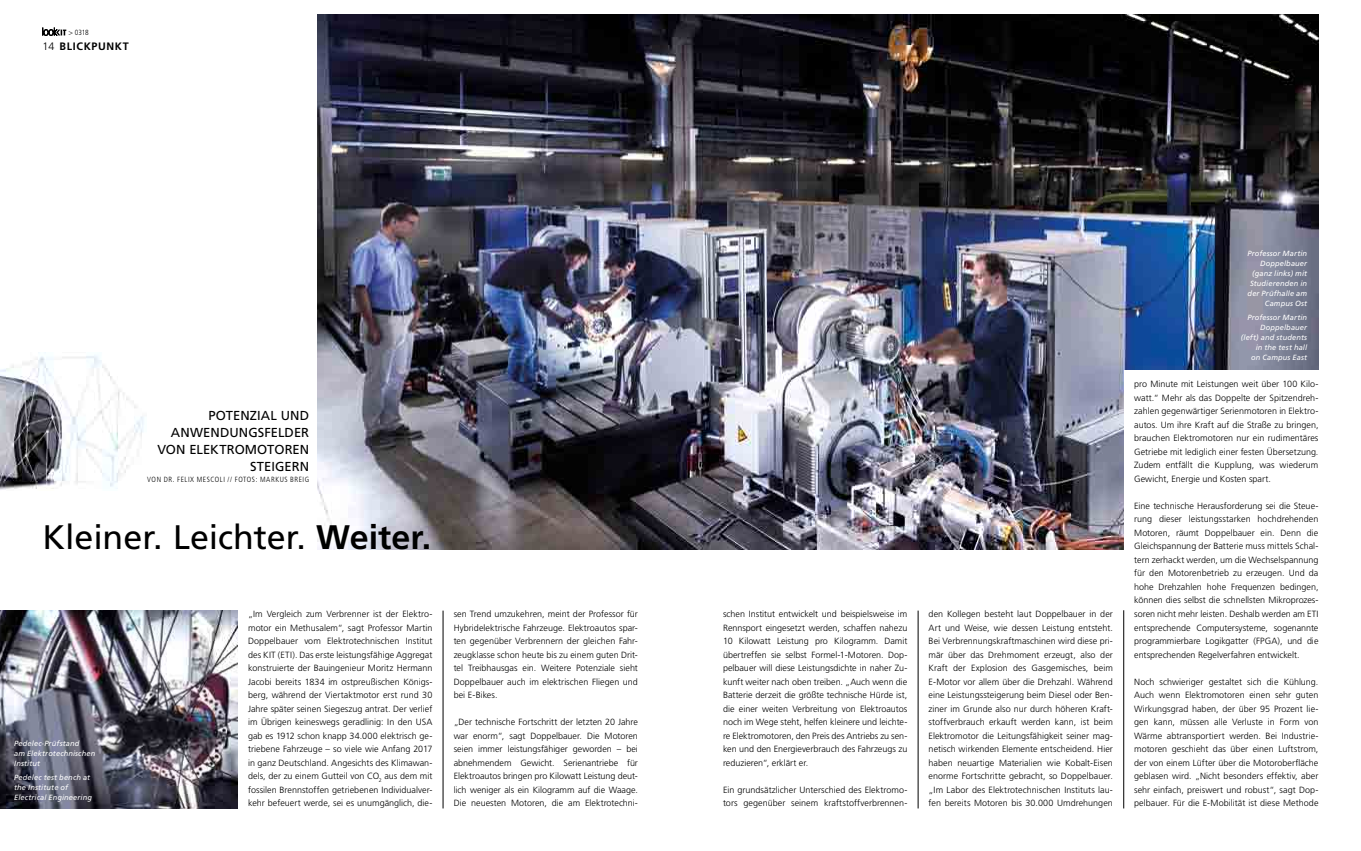
<style>
.page{position:relative;width:1361px;height:851px;background:#fff}
.page>*{position:absolute;margin:0;border:0;box-sizing:border-box;transform-origin:0 0}
.t1{font:34px "Frutiger";color:#000}
.t2{font:13px/17px "Frutiger";letter-spacing:.005em;color:#000;text-align:right}
.t3{font:700 10.8px "Frutiger";letter-spacing:.06em;color:#000}
.t4{font:300 9px/13.5px "Frutiger";color:#000;text-align:justify}
.t5{font:italic 7.5px/10px "Frutiger";letter-spacing:.015em;color:#fff;text-align:right}
.t6{font:300 condensed 7.5px "Frutiger";letter-spacing:.07em;color:#000}
.s1{font-weight:300}
.s2{font-weight:700}
</style>
<div class="page">
<hr style="left:918px;top:610px;width:1px;height:198px;background:#000">
<hr style="left:1123px;top:610px;width:1px;height:198px;background:#000">
<img style="left:318px;top:14px;width:1000px;height:535px">
<div style="left:1124px;top:370px;width:222px;height:206px;background:#fff"></div>
<svg style="left:42px;top:28px;width:24px;height:8px"></svg>
<hr style="left:443px;top:610px;width:1px;height:198px;background:#000">
<img style="left:0;top:355px;width:144px;height:135px">
<img style="left:0;top:610px;width:237px;height:198px">
<p class="t6" style="left:68px;top:29px;width:22px">&gt; 0318</p>
<p class="t3" style="left:43px;top:39px;width:88px"><span class="s1">14</span> BLIckpUNkT</p>
<h2 class="t2" style="left:157px;top:406px;width:153px">POTENZIAL UND<br>ANWENDUNGSFELDER<br>VON ELEKTROMOTOREN<br>STEIGERN</h2>
<p class="t6" style="left:147px;top:475px;width:163px">VON DR. FELIX MESCOLI // FOTOS: MARKUS BREIG</p>
<h1 class="t1" style="left:43px;top:517px;width:390px">KLEINER. LEICHTER. <span class="s2">Weiter.</span></h1>
<p class="t5" style="left:14px;top:738px;width:83px;text-align:left">Pedelec-Prüfstand<br>am Elektrotechnischen<br>Institut</p>
<p class="t5" style="left:14px;top:772px;width:79px;text-align:left">Pedelec test bench at the Institute of<br>Electrical Engineering</p>
<p class="t4" style="left:248px;top:607px;width:186px">„Im Vergleich zum Verbrenner ist der Elektro&shy;motor ein Methusalem“, sagt Professor Martin Doppelbauer vom Elektrotechnischen Institut des KIT (ETI). Das erste leistungsfähige Aggregat konstruierte der Bauingenieur Moritz Hermann Jacobi bereits 1834 im ostpreußischen Königs&shy;berg, während der Viertaktmotor erst rund 30<br>Jahre später seinen Siegeszug antrat. Der verlief im Übrigen keineswegs geradlinig: In den USA gab es 1912 schon knapp 34.000 elektrisch ge&shy;triebene Fahrzeuge – so viele wie Anfang 2017 in ganz Deutschland. Angesichts des Klimawan&shy;dels, der zu einem Gutteil von CO<sub>2</sub> aus dem mit fossilen Brennstoffen getriebenen Individualver&shy;kehr befeuert werde, sei es unumgänglich, die-</p>
<p class="t4" style="left:454px;top:607px;width:186px">sen Trend umzukehren, meint der Professor für Hybridelektrische Fahrzeuge. Elektroautos spar&shy;ten gegenüber Verbrennern der gleichen Fahr&shy;zeugklasse schon heute bis zu einem guten Drit&shy;tel Treibhausgas ein. Weitere Potenziale sieht Doppelbauer auch im elektrischen Fliegen und bei E-Bikes.</p>
<p class="t4" style="left:454px;top:715px;width:186px">„Der technische Fortschritt der letzten 20 Jahre war enorm“, sagt Doppelbauer. Die Motoren seien immer leistungsfähiger geworden – bei abnehmendem Gewicht. Serienantriebe für Elektroautos bringen pro Kilowatt Leistung deut&shy;lich weniger als ein Kilogramm auf die Waage.<br>Die neuesten Motoren, die am Elektrotechni-</p>
<p class="t4" style="left:723px;top:607px;width:186px">schen Institut entwickelt und beispielsweise im Rennsport eingesetzt werden, schaffen nahezu 10 Kilowatt Leistung pro Kilogramm. Damit übertreffen sie selbst Formel-1-Motoren. Dop&shy;pelbauer will diese Leistungsdichte in naher Zu&shy;kunft weiter nach oben treiben. „Auch wenn die Batterie derzeit die größte technische Hürde ist, die einer weiten Verbreitung von Elektroautos noch im Wege steht, helfen kleinere und leichte&shy;re Elektromotoren, den Preis des Antriebs zu sen&shy;ken und den Energieverbrauch des Fahrzeugs zu reduzieren“, erklärt er.</p>
<p class="t4" style="left:723px;top:782px;width:186px">Ein grundsätzlicher Unterschied des Elektromo&shy;tors gegenüber seinem kraftstoffverbrennen-</p>
<p class="t4" style="left:928px;top:607px;width:186px">den Kollegen besteht laut Doppelbauer in der Art und Weise, wie dessen Leistung entsteht.<br>Bei Verbrennungskraftmaschinen wird diese pri&shy;mär über das Drehmoment erzeugt, also der Kraft der Explosion des Gasgemisches, beim E-Motor vor allem über die Drehzahl. Während eine Leistungssteigerung beim Diesel oder Ben&shy;ziner im Grunde also nur durch höheren Kraft&shy;stoffverbrauch erkauft werden kann, ist beim Elektromotor die Leitungsfähigkeit seiner mag&shy;netisch wirkenden Elemente entscheidend. Hier haben neuartige Materialien wie Kobalt-Eisen enorme Fortschritte gebracht, so Doppelbauer. „Im Labor des Elektrotechnischen Instituts lau&shy;fen bereits Motoren bis 30.000 Umdrehungen</p>
<p class="t5" style="left:1247px;top:248px;width:61px">Professor Martin<br>Doppelbauer (ganz links) mit<br>Studierenden in der Prüfhalle am<br>Campus Ost</p>
<p class="t5" style="left:1240px;top:312px;width:68px">Professor Martin<br>Doppelbauer (left) and students in the test hall<br>on Campus East</p>
<p class="t4" style="left:1134px;top:377px;width:186px">pro Minute mit Leistungen weit über 100 Kilo&shy;watt.“ Mehr als das Doppelte der Spitzendreh&shy;zahlen gegenwärtiger Serienmotoren in Elektro&shy;autos. Um ihre Kraft auf die Straße zu bringen, brauchen Elektromotoren nur ein rudimentäres Getriebe mit lediglich einer festen Übersetzung.<br>Zudem entfällt die Kupplung, was wiederum Gewicht, Energie und Kosten spart.</p>
<p class="t4" style="left:1134px;top:499px;width:186px">Eine technische Herausforderung sei die Steue&shy;rung dieser leistungsstarken hochdrehenden Motoren, räumt Doppelbauer ein. Denn die Gleichspannung der Batterie muss mittels Schal&shy;tern zerhackt werden, um die Wechselspannung für den Motorenbetrieb zu erzeugen. Und da hohe Drehzahlen hohe Frequenzen bedingen, können dies selbst die schnellsten Mikroprozes&shy;soren nicht mehr leisten. Deshalb werden am ETI entsprechende Computersysteme, sogenannte programmierbare Logikgatter (FPGA), und die entsprechenden Regelverfahren entwickelt.</p>
<p class="t4" style="left:1134px;top:674px;width:186px">Noch schwieriger gestaltet sich die Kühlung.<br>Auch wenn Elektromotoren einen sehr guten Wirkungsgrad haben, der über 95 Prozent lie&shy;gen kann, müssen alle Verluste in Form von Wärme abtransportiert werden. Bei Industrie&shy;motoren geschieht das über einen Luftstrom, der von einem Lüfter über die Motoroberfläche geblasen wird. „Nicht besonders effektiv, aber sehr einfach, preiswert und robust“, sagt Dop&shy;pelbauer. Für die E-Mobilität ist diese Methode</p>
</div>
